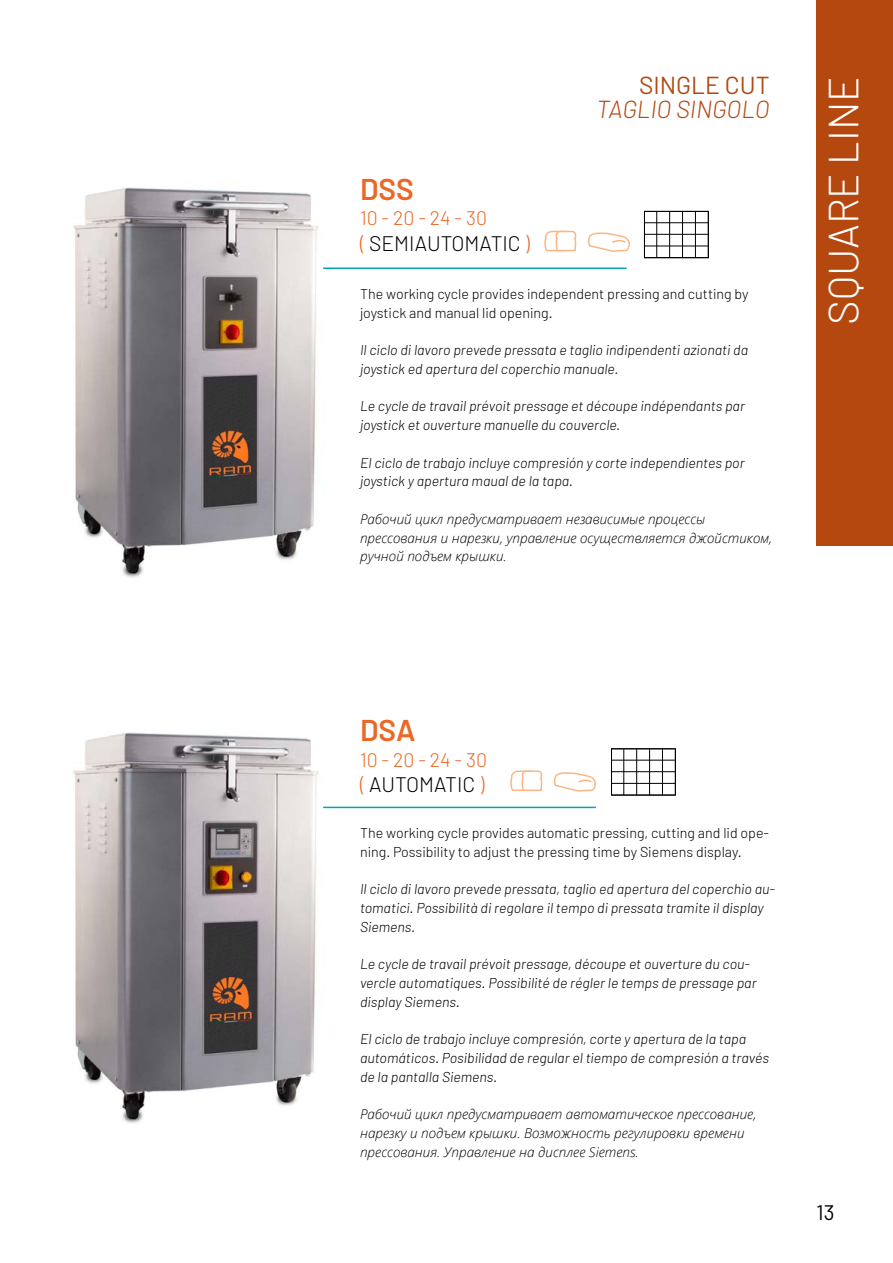
<style>
.page{position:relative;width:893px;height:1263px;background:#fff}
.page>*{position:absolute;margin:0;border:0;box-sizing:border-box;transform-origin:0 0}
.t1{font:300 42px "Barlow";color:#fff}
.t2{font:600 30px "Barlow";color:#ec6725}
.t3{font:italic 300 24.6px "Barlow";color:#b4480f}
.t4{font:24.6px "Barlow";color:#b4480f}
.t5{font:300 21px "Barlow";color:#000}
.t6{font:21px "Barlow";color:#000}
.t7{font:300 19.5px "Barlow";color:#ec6725}
.t8{font:italic 300 14.25px/18.8px "Barlow";color:#000}
.t9{font:300 14.25px/18.8px "Barlow";color:#000}
.t10{font:italic 300 13.5px/18.8px "Open Sans";color:#000}
.s1{color:#ec6725}
</style>
<div class="page">
<div style="left:816px;top:0;width:77px;height:545px;background:#b4480f"></div>
<img style="left:73px;top:732px;width:263px;height:392px">
<img style="left:73px;top:187px;width:245px;height:391px">
<hr style="left:323px;top:807px;width:273px;height:1px;background:#00a5be">
<hr style="left:323px;top:267px;width:304px;height:2px;background:#00a5be">
<hr style="left:644px;top:222px;width:65px;height:1px;background:#000">
<hr style="left:644px;top:211px;width:65px;height:1px;background:#000">
<hr style="left:644px;top:234px;width:65px;height:1px;background:#000">
<hr style="left:669px;top:212px;width:1px;height:46px;background:#000">
<hr style="left:695px;top:212px;width:1px;height:46px;background:#000">
<hr style="left:708px;top:212px;width:1px;height:46px;background:#000">
<hr style="left:644px;top:245px;width:65px;height:1px;background:#000">
<hr style="left:644px;top:257px;width:65px;height:1px;background:#000">
<hr style="left:656px;top:212px;width:1px;height:46px;background:#000">
<hr style="left:682px;top:212px;width:1px;height:46px;background:#000">
<hr style="left:644px;top:212px;width:1px;height:46px;background:#000">
<hr style="left:611px;top:760px;width:65px;height:1px;background:#000">
<hr style="left:611px;top:748px;width:65px;height:1px;background:#000">
<hr style="left:611px;top:771px;width:65px;height:1px;background:#000">
<hr style="left:636px;top:749px;width:1px;height:46px;background:#000">
<hr style="left:662px;top:749px;width:1px;height:46px;background:#000">
<hr style="left:675px;top:749px;width:1px;height:46px;background:#000">
<hr style="left:611px;top:783px;width:65px;height:1px;background:#000">
<hr style="left:611px;top:794px;width:65px;height:1px;background:#000">
<hr style="left:623px;top:749px;width:1px;height:46px;background:#000">
<hr style="left:649px;top:749px;width:1px;height:46px;background:#000">
<hr style="left:611px;top:749px;width:1px;height:46px;background:#000">
<svg style="left:544px;top:230px;width:33px;height:22px"></svg>
<svg style="left:587px;top:232px;width:43px;height:20px"></svg>
<svg style="left:510px;top:770px;width:33px;height:22px"></svg>
<svg style="left:553px;top:772px;width:43px;height:20px"></svg>
<h2 class="t2" style="left:360px;top:171px;width:55px">DSS</h2>
<h3 class="t7" style="left:360px;top:206px;width:129px">10 - 20 - 24 - 30</h3>
<h3 class="t5" style="left:360px;top:230px;width:171px"><span class="s1">(</span> SEMIAUTOMATIC <span class="s1">)</span></h3>
<h3 class="t4" style="left:639px;top:70px;width:132px">SINGLE CUT</h3>
<h3 class="t3" style="left:596px;top:94px;width:175px">TAGLIO SINGOLO</h3>
<p class="t9" style="left:360px;top:284px;width:390px">The working cycle provides independent pressing and cutting by joystick and manual lid opening.</p>
<p class="t8" style="left:360px;top:340px;width:390px">Il ciclo di lavoro prevede pressata e taglio indipendenti azionati da joystick ed apertura del coperchio manuale.</p>
<p class="t8" style="left:360px;top:396px;width:386px">Le cycle de travail prévoit pressage et découpe indépendants par joystick et ouverture manuelle du couvercle.</p>
<p class="t8" style="left:360px;top:453px;width:386px">El ciclo de trabajo incluye compresión y corte independientes por joystick y apertura maual de la tapa.</p>
<p class="t10" style="left:360px;top:509px;width:413px">Рабочий цикл предусматривает независимые процессы прессования и нарезки, управление осуществляется джойстиком, ручной подъем крышки.</p>
<h1 class="t1" style="left:817px;top:325px;width:250px;rotate:-90deg">SQUARE LINE</h1>
<h2 class="t2" style="left:360px;top:712px;width:57px">DSA</h2>
<h3 class="t7" style="left:360px;top:747px;width:129px">10 - 20 - 24 - 30</h3>
<h3 class="t5" style="left:360px;top:771px;width:126px"><span class="s1">(</span> AUTOMATIC <span class="s1">)</span></h3>
<p class="t9" style="left:360px;top:823px;width:411px">The working cycle provides automatic pressing, cutting and lid ope&shy;ning. Possibility to adjust the pressing time by Siemens display.</p>
<p class="t8" style="left:360px;top:879px;width:416px">Il ciclo di lavoro prevede pressata, taglio ed apertura del coperchio au&shy;tomatici. Possibilità di regolare il tempo di pressata tramite il display<br>Siemens.</p>
<p class="t8" style="left:360px;top:954px;width:398px">Le cycle de travail prévoit pressage, découpe et ouverture du cou&shy;vercle automatiques. Possibilité de régler le temps de pressage par display Siemens.</p>
<p class="t8" style="left:360px;top:1029px;width:411px">El ciclo de trabajo incluye compresión, corte y apertura de la tapa automáticos. Posibilidad de regular el tiempo de compresión a través de la pantalla Siemens.</p>
<p class="t10" style="left:360px;top:1104px;width:398px">Рабочий цикл предусматривает автоматическое прессование, нарезку и подъем крышки. Возможность регулировки времени прессования. Управление на дисплее Siemens.</p>
<h3 class="t6" style="left:816px;top:1199px;width:20px">13</h3>
</div>
